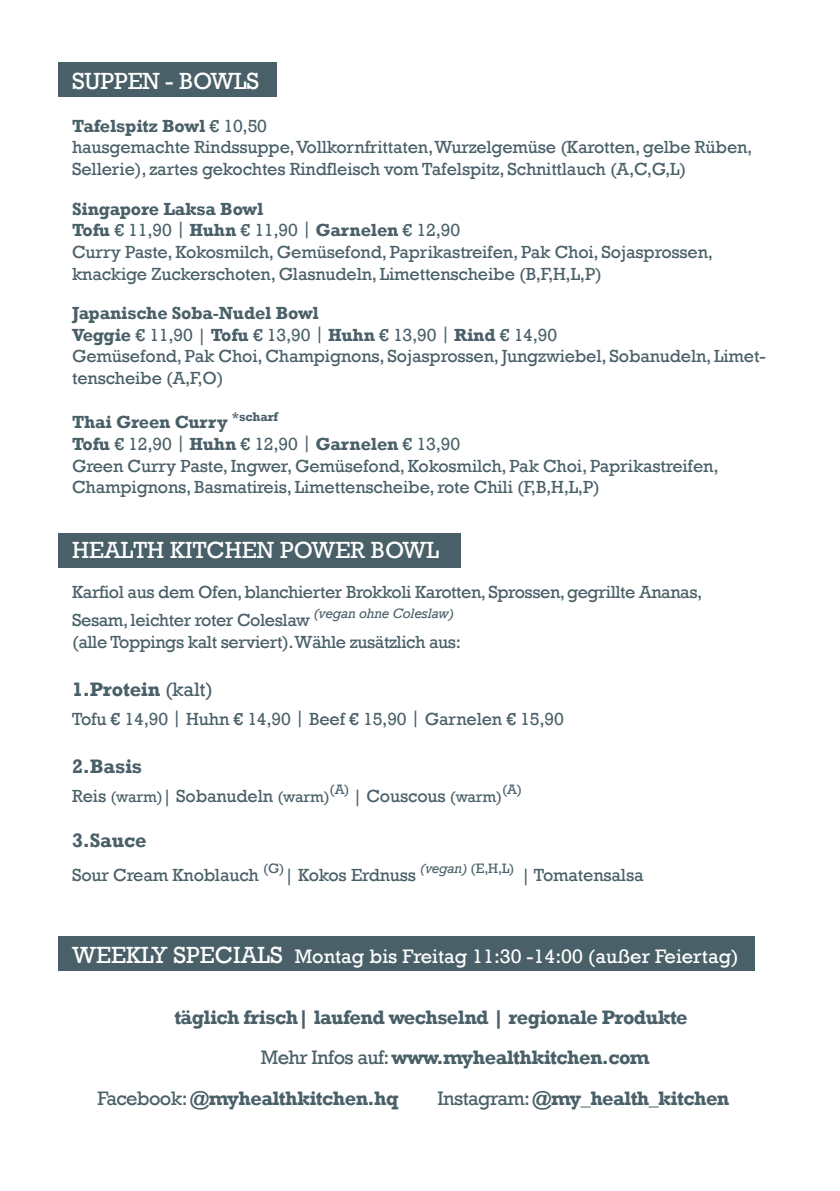
<style>
.page{position:relative;width:840px;height:1191px;background:#fff}
.page>*{position:absolute;margin:0;border:0;box-sizing:border-box;transform-origin:0 0}
.t1{font:24px "Rockwell";color:#fff}
.t2{font:700 20px "Rockwell";letter-spacing:-.03em;color:#4a6068}
.t3{font:20px "Rockwell";color:#fff}
.t4{font:700 20px "Rockwell";letter-spacing:-.01em;color:#4a6068}
.t5{font:18px/21.6px "Rockwell";letter-spacing:-.01em;color:#4a6068}
.t6{font:14px "Rockwell";color:#4a6068}
.s1{font-weight:700}
.s2{font-weight:400}
.s3{font-size:16px}
.s4{font-size:24px}
</style>
<div class="page">
<div style="left:58px;top:937px;width:696px;height:34px;background:#4a6068"></div>
<div style="left:58px;top:533px;width:403px;height:34px;background:#4a6068"></div>
<div style="left:58px;top:63px;width:219px;height:34px;background:#4a6068"></div>
<h1 class="t1" style="left:72px;top:67px;width:188px">SUPPEN - BOWLS</h1>
<p class="t5" style="left:72px;top:115px;width:681px"><span class="s1">Tafelspitz Bowl</span> € 10,50<br>hausgemachte Rindssuppe, Vollkornfrittaten, Wurzelgemüse (Karotten, gelbe Rüben,<br>Sellerie), zartes gekochtes Rindfleisch vom Tafelspitz, Schnittlauch (A,C,G,L)</p>
<p class="t5" style="left:72px;top:198px;width:642px"><span class="s1">Singapore Laksa Bowl<br>Tofu</span> € 11,90 | <span class="s1">Huhn</span> € 11,90 | <span class="s1">Garnelen</span> € 12,90<br>Curry Paste, Kokosmilch, Gemüsefond, Paprikastreifen, Pak Choi, Sojasprossen, knackige Zuckerschoten, Glasnudeln, Limettenscheibe (B,F,H,L,P)</p>
<p class="t5" style="left:72px;top:302px;width:694px"><span class="s1">Japanische Soba-Nudel Bowl<br>Veggie</span> € 11,90 | <span class="s1">Tofu</span> € 13,90 | <span class="s1">Huhn</span> € 13,90 | <span class="s1">Rind</span> € 14,90<br>Gemüsefond, Pak Choi, Champignons, Sojasprossen, Jungzwiebel, Sobanudeln, Limet&shy;tenscheibe (A,F,O)</p>
<p class="t5" style="left:72px;top:412px;width:647px"><span class="s1">Thai Green Curry</span> <sup>*scharf<br></sup><span class="s1">Tofu</span> € 12,90 | <span class="s1">Huhn</span> € 12,90 | <span class="s1">Garnelen</span> € 13,90<br>Green Curry Paste, Ingwer, Gemüsefond, Kokosmilch, Pak Choi, Paprikastreifen, Champignons, Basmatireis, Limettenscheibe, rote Chili (F,B,H,L,P)</p>
<h1 class="t1" style="left:72px;top:536px;width:368px">HEALTH KITCHEN POWER BOWL</h1>
<p class="t5" style="left:72px;top:577px;width:631px;line-height:28.8px">Karfiol aus dem Ofen, blanchierter Brokkoli Karotten, Sprossen, gegrillte Ananas,<br>Sesam, leichter roter Coleslaw <sup>(vegan</sup> <sup>ohne</sup> <sup>Coleslaw)</sup></p>
<p class="t5" style="left:72px;top:631px;width:390px">(alle Toppings kalt serviert).Wähle zusätzlich aus:</p>
<p class="t4" style="left:72px;top:677px;width:142px">1.Protein <span class="s2">(kalt)</span></p>
<p class="t5" style="left:72px;top:708px;width:493px">Tofu € 14,90 | Huhn € 14,90 | Beef € 15,90 | Garnelen € 15,90</p>
<p class="t2" style="left:72px;top:754px;width:72px">2.Basis</p>
<p class="t5" style="left:72px;top:785px;width:431px">Reis <span class="s3">(warm)</span>| Sobanudeln <span class="s3">(warm)</span><sup>(A)</sup> | Couscous <span class="s3">(warm)</span></p>
<p class="t6" style="left:501px;top:781px;width:21px">(A)</p>
<p class="t2" style="left:72px;top:828px;width:76px">3.Sauce</p>
<p class="t5" style="left:72px;top:864px;width:572px">Sour Cream Knoblauch <sup>(G)</sup>| Kokos Erdnuss <sup>(vegan)</sup> <sup>(E,H,L)</sup> | Tomatensalsa</p>
<p class="t3" style="left:72px;top:944px;width:667px"><span class="s4">WEEKLY SPECIALS</span> Montag bis Freitag 11:30 -14:00 (außer Feiertag)</p>
<p class="t2" style="left:174px;top:1005px;width:514px">täglich frisch| laufend wechselnd | regionale Produkte</p>
<p class="t2" style="left:260px;top:1045px;width:390px"><span class="s2">Mehr Infos auf:</span> www.myhealthkitchen.com</p>
<p class="t2" style="left:97px;top:1085px;width:302px"><span class="s2">Facebook:</span> @myhealthkitchen.hq</p>
<p class="t2" style="left:437px;top:1085px;width:293px"><span class="s2">Instagram:</span> @my_health_kitchen</p>
</div>
